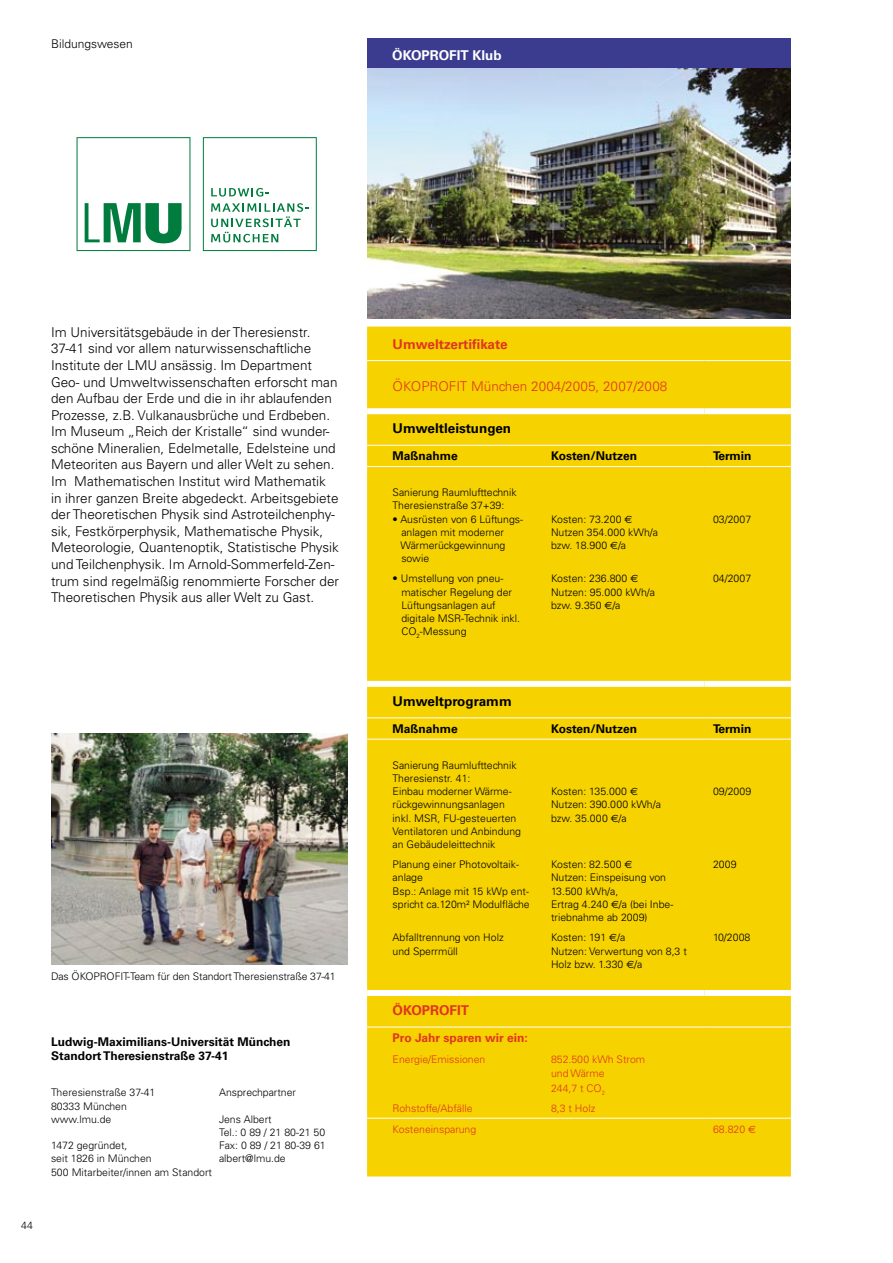
<style>
.page{position:relative;width:893px;height:1263px;background:#fff}
.page>*{position:absolute;margin:0;border:0;box-sizing:border-box;transform-origin:0 0}
.t1{font:300 13.5px/16.6px "Univers";color:#000}
.t2{font:300 13.5px "Univers";color:#e1351f}
.t3{font:700 13.5px "Univers";color:#000}
.t4{font:700 13.5px "Univers";color:#e1351f}
.t5{font:700 13.5px "Univers";color:#fff}
.t6{font:700 12px/14.7px "Univers";color:#000}
.t7{font:700 12px "Univers";color:#e1351f}
.t8{font:300 12px "Univers";color:#000}
.t9{font:300 10.5px/13.2px "Univers";color:#000}
.t10{font:300 10.5px/14.7px "Univers";color:#e1351f}
.s1{font-family:"Euro Sans";font-weight:400}
</style>
<div class="page">
<img style="left:367px;top:68px;width:424px;height:251px">
<div style="left:367px;top:38px;width:424px;height:30px;background:#3b3b8f"></div>
<div style="left:367px;top:327px;width:424px;height:849px;background:#f6d200"></div>
<hr style="left:367px;top:445px;width:167px;height:1px;background:#fff">
<hr style="left:534px;top:445px;width:171px;height:1px;background:#fff">
<hr style="left:705px;top:445px;width:86px;height:1px;background:#fff">
<hr style="left:367px;top:360px;width:167px;height:1px;background:#fff">
<hr style="left:534px;top:360px;width:171px;height:1px;background:#fff">
<hr style="left:705px;top:360px;width:86px;height:1px;background:#fff">
<div style="left:367px;top:408px;width:167px;height:6px;background:#fff"></div>
<div style="left:534px;top:408px;width:171px;height:6px;background:#fff"></div>
<div style="left:705px;top:408px;width:86px;height:6px;background:#fff"></div>
<div style="left:367px;top:681px;width:167px;height:6px;background:#fff"></div>
<div style="left:534px;top:681px;width:171px;height:6px;background:#fff"></div>
<div style="left:705px;top:681px;width:86px;height:6px;background:#fff"></div>
<hr style="left:367px;top:717px;width:167px;height:1px;background:#fff">
<hr style="left:534px;top:717px;width:171px;height:1px;background:#fff">
<hr style="left:705px;top:717px;width:86px;height:1px;background:#fff">
<hr style="left:367px;top:739px;width:167px;height:1px;background:#fff">
<hr style="left:534px;top:739px;width:171px;height:1px;background:#fff">
<hr style="left:705px;top:739px;width:86px;height:1px;background:#fff">
<div style="left:367px;top:990px;width:167px;height:6px;background:#fff"></div>
<div style="left:534px;top:990px;width:171px;height:6px;background:#fff"></div>
<div style="left:705px;top:990px;width:86px;height:6px;background:#fff"></div>
<hr style="left:367px;top:1027px;width:167px;height:1px;background:#fff">
<hr style="left:534px;top:1027px;width:171px;height:1px;background:#fff">
<hr style="left:705px;top:1027px;width:86px;height:1px;background:#fff">
<hr style="left:367px;top:466px;width:167px;height:1px;background:#fff">
<hr style="left:534px;top:466px;width:171px;height:1px;background:#fff">
<hr style="left:705px;top:466px;width:86px;height:1px;background:#fff">
<hr style="left:367px;top:1118px;width:167px;height:1px;background:#fff">
<hr style="left:534px;top:1118px;width:171px;height:1px;background:#fff">
<hr style="left:705px;top:1118px;width:86px;height:1px;background:#fff">
<img style="left:51px;top:733px;width:297px;height:231px">
<svg style="left:77px;top:137px;width:113px;height:114px"></svg>
<svg style="left:203px;top:137px;width:114px;height:114px"></svg>
<p class="t8" style="left:51px;top:36px;width:83px">Bildungswesen</p>
<p class="t5" style="left:392px;top:47px;width:111px">ÖKOPROFIT Klub</p>
<p class="t1" style="left:51px;top:324px;width:290px">Im Universitätsgebäude in der Theresienstr.<br>37-41 sind vor allem naturwissenschaftliche Institute der LMU ansässig. Im Department Geo- und Umweltwissenschaften erforscht man den Aufbau der Erde und die in ihr ablaufenden Prozesse, z.B. Vulkanausbrüche und Erdbeben.<br>Im Museum „Reich der Kristalle“ sind wunder&shy;schöne Mineralien, Edelmetalle, Edelsteine und Meteoriten aus Bayern und aller Welt zu sehen.<br>Im Mathematischen Institut wird Mathematik in ihrer ganzen Breite abgedeckt. Arbeitsgebiete der Theoretischen Physik sind Astroteilchenphy&shy;sik, Festkörperphysik, Mathematische Physik, Meteorologie, Quantenoptik, Statistische Physik und Teilchenphysik. Im Arnold-Sommerfeld-Zen&shy;trum sind regelmäßig renommierte Forscher der Theoretischen Physik aus aller Welt zu Gast.</p>
<p class="t9" style="left:51px;top:970px;width:286px">Das ÖKOPROFIT-Team für den Standort Theresienstraße 37-41</p>
<p class="t9" style="left:21px;top:1218px;width:13px">44</p>
<p class="t6" style="left:51px;top:1034px;width:241px">Ludwig-Maximilians-Universität München<br>Standort Theresienstraße 37-41</p>
<p class="t9" style="left:51px;top:1086px;width:106px">Theresienstraße 37-41<br>80333 München www.lmu.de</p>
<p class="t9" style="left:51px;top:1139px;width:163px">1472 gegründet,<br>seit 1826 in München<br>500 Mitarbeiter/innen am Standort</p>
<p class="t9" style="left:219px;top:1086px;width:79px">Ansprechpartner</p>
<p class="t9" style="left:219px;top:1112px;width:108px">Jens Albert<br>Tel.: 0 89 / 21 80-21 50<br>Fax: 0 89 / 21 80-39 61 albert@lmu.de</p>
<p class="t4" style="left:393px;top:336px;width:117px">Umweltzertifikate</p>
<p class="t2" style="left:393px;top:378px;width:276px">ÖKOPROFIT München 2004/2005, 2007/2008</p>
<p class="t3" style="left:393px;top:421px;width:120px">Umweltleistungen</p>
<p class="t6" style="left:393px;top:449px;width:67px">Maßnahme</p>
<p class="t6" style="left:551px;top:449px;width:88px">Kosten/Nutzen</p>
<p class="t6" style="left:713px;top:449px;width:40px">Termin</p>
<p class="t9" style="left:393px;top:486px;width:126px">Sanierung Raumlufttechnik<br>Theresienstraße 37+39:</p>
<p class="t9" style="left:401px;top:512px;width:124px;text-indent:-8px">• Ausrüsten von 6 Lüftungs&shy;anlagen mit moderner<br>Wärmerückgewinnung sowie</p>
<p class="t9" style="left:551px;top:512px;width:109px">Kosten: 73.200 <span class="s1">E<br></span>Nutzen 354.000 kWh/a bzw. 18.900 <span class="s1">E</span>/a</p>
<p class="t9" style="left:713px;top:512px;width:40px">03/2007</p>
<p class="t9" style="left:401px;top:572px;width:120px;text-indent:-9px">• Umstellung von pneu&shy;matischer Regelung der<br>Lüftungsanlagen auf digitale MSR-Technik inkl.<br>CO<sub>2</sub>-Messung</p>
<p class="t9" style="left:551px;top:572px;width:106px">Kosten: 236.800 <span class="s1">E<br></span>Nutzen: 95.000 kWh/a bzw. 9.350 <span class="s1">E</span>/a</p>
<p class="t9" style="left:713px;top:572px;width:40px">04/2007</p>
<p class="t3" style="left:393px;top:693px;width:121px">Umweltprogramm</p>
<p class="t6" style="left:393px;top:721px;width:67px">Maßnahme</p>
<p class="t6" style="left:551px;top:721px;width:88px">Kosten/Nutzen</p>
<p class="t6" style="left:713px;top:721px;width:40px">Termin</p>
<p class="t9" style="left:393px;top:758px;width:130px">Sanierung Raumlufttechnik<br>Theresienstr. 41:<br>Einbau moderner Wärme&shy;rückgewinnungsanlagen inkl. MSR, FU-gesteuerten<br>Ventilatoren und Anbindung an Gebäudeleittechnik</p>
<p class="t9" style="left:551px;top:785px;width:111px">Kosten: 135.000 <span class="s1">E<br></span>Nutzen: 390.000 kWh/a bzw. 35.000 <span class="s1">E</span>/a</p>
<p class="t9" style="left:713px;top:785px;width:40px">09/2009</p>
<p class="t9" style="left:393px;top:858px;width:139px">Planung einer Photovoltaik&shy;anlage<br>Bsp.: Anlage mit 15 kWp ent&shy;spricht ca.120m² Modulfläche</p>
<p class="t9" style="left:551px;top:858px;width:124px">Kosten: 82.500 <span class="s1">E<br></span>Nutzen: Einspeisung von<br>13.500 kWh/a,<br>Ertrag 4.240 <span class="s1">E</span>/a (bei Inbe&shy;triebnahme ab 2009)</p>
<p class="t9" style="left:713px;top:858px;width:25px">2009</p>
<p class="t9" style="left:393px;top:931px;width:113px">Abfalltrennung von Holz und Sperrmüll</p>
<p class="t9" style="left:551px;top:931px;width:137px">Kosten: 191 <span class="s1">E</span>/a<br>Nutzen: Verwertung von 8,3 t<br>Holz bzw. 1.330 <span class="s1">E</span>/a</p>
<p class="t9" style="left:713px;top:931px;width:39px">10/2008</p>
<p class="t4" style="left:393px;top:1002px;width:78px">ÖKOPROFIT</p>
<p class="t7" style="left:393px;top:1031px;width:137px">Pro Jahr sparen wir ein:</p>
<p class="t10" style="left:393px;top:1051px;width:94px">Energie/Emissionen</p>
<p class="t10" style="left:551px;top:1051px;width:96px">852.500 kWh Strom und Wärme<br>244,7 t CO<sub>2</sub></p>
<p class="t10" style="left:393px;top:1101px;width:81px">Rohstoffe/Abfälle</p>
<p class="t10" style="left:551px;top:1101px;width:46px">8,3 t Holz</p>
<p class="t10" style="left:393px;top:1121px;width:85px">Kosteneinsparung</p>
<p class="t10" style="left:713px;top:1121px;width:44px">68.820 <span class="s1">E</span></p>
</div>
